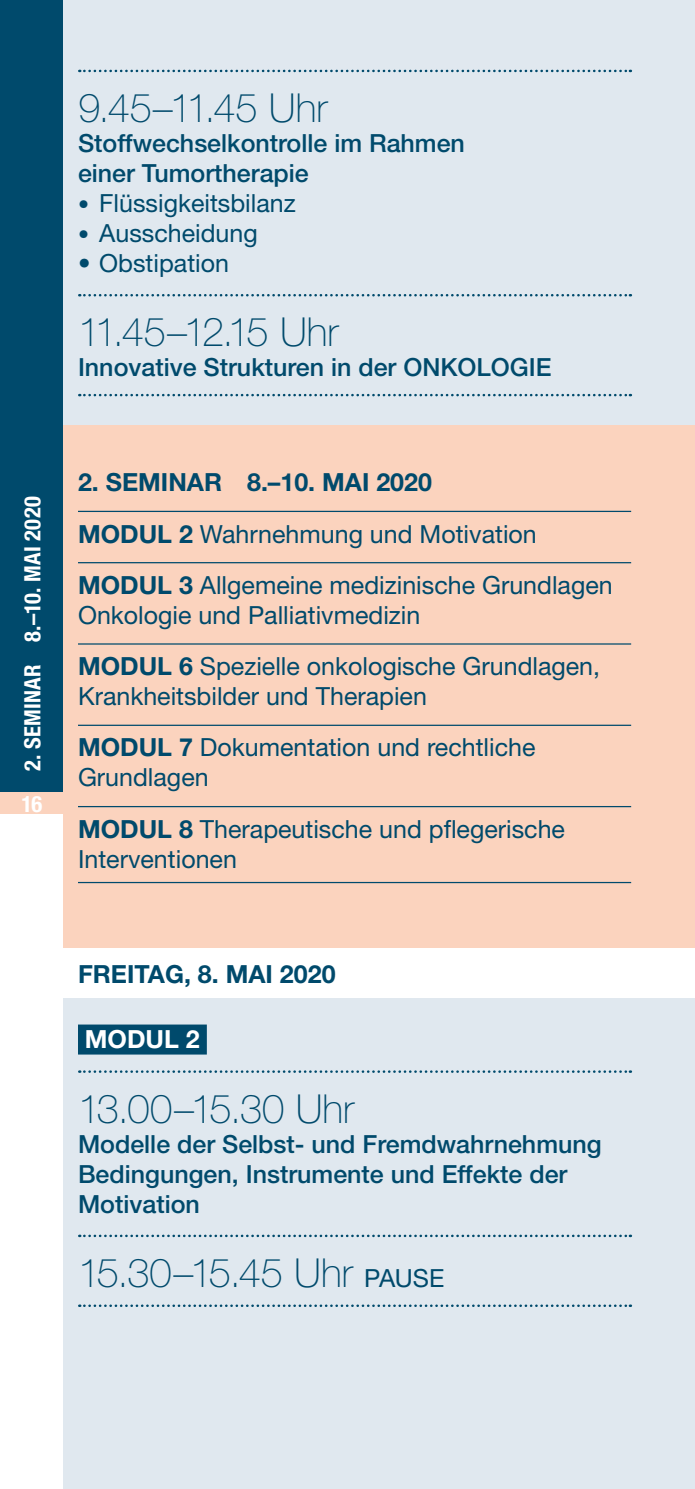
<style>
.page{position:relative;width:695px;height:1489px;background:#fff}
.page>*{position:absolute;margin:0;border:0;box-sizing:border-box;transform-origin:0 0}
.t1{font:100 40px "Helvetica Neue LT";letter-spacing:-.01em;color:#004a6c}
.t2{font:100 40px "Helvetica Neue LT";letter-spacing:-.045em;color:#004a6c}
.t3{font:25px/51.2px "Helvetica Neue LT";color:#004a6c}
.t4{font:500 25px/30px "Helvetica Neue LT";color:#004a6c}
.t5{font:700 25px "Helvetica Neue LT";color:#004a6c}
.t6{font:700 25px "Helvetica Neue LT";color:#fff}
.t7{font:700 condensed 22.5px "Helvetica Neue LT";letter-spacing:.02em;color:#fff}
.s1{font-size:22px}
.s2{font-weight:700}
.s3{font-weight:400;font-size:25px}
</style>
<div class="page">
<div style="left:0;top:0;width:64px;height:805px;background:#004a6c"></div>
<div style="left:0;top:792px;width:71px;height:21px;background:#fbd3be"></div>
<div style="left:64px;top:0;width:630px;height:1488px;background:#e0e8ef"></div>
<div style="left:64px;top:425px;width:630px;height:560px;background:#fbd3be"></div>
<div style="left:64px;top:948px;width:630px;height:49px;background:#fff"></div>
<svg style="left:79px;top:70px;width:551px;height:2px"></svg>
<svg style="left:79px;top:294px;width:551px;height:2px"></svg>
<svg style="left:79px;top:394px;width:551px;height:2px"></svg>
<hr style="left:78px;top:511px;width:553px;height:1px;background:#004a6c">
<hr style="left:78px;top:562px;width:553px;height:1px;background:#004a6c">
<hr style="left:78px;top:643px;width:553px;height:1px;background:#004a6c">
<hr style="left:78px;top:724px;width:553px;height:2px;background:#004a6c">
<hr style="left:78px;top:806px;width:553px;height:1px;background:#004a6c">
<hr style="left:78px;top:881px;width:553px;height:2px;background:#004a6c">
<div style="left:78px;top:1024px;width:129px;height:30px;background:#004a6c"></div>
<svg style="left:79px;top:1070px;width:551px;height:2px"></svg>
<svg style="left:79px;top:1234px;width:551px;height:2px"></svg>
<svg style="left:79px;top:1304px;width:551px;height:2px"></svg>
<h1 class="t1" style="left:78px;top:85px;width:251px">9.45–11.45 Uhr</h1>
<p class="t4" style="left:78px;top:128px;width:388px">Stoffwechselkontrolle im Rahmen einer Tumortherapie</p>
<p class="t3" style="left:78px;top:177px;width:219px"><span class="s1">•</span> Flüssigkeitsbilanz</p>
<p class="t3" style="left:78px;top:207px;width:181px"><span class="s1">•</span> Ausscheidung</p>
<p class="t3" style="left:78px;top:237px;width:152px">• Obstipation</p>
<h1 class="t2" style="left:78px;top:309px;width:262px">11.45–12.15 Uhr</h1>
<p class="t4" style="left:78px;top:352px;width:475px">Innovative Strukturen in der ONKOLOGIE</p>
<p class="t7" style="left:19px;top:771px;width:276px;rotate:-90deg">2. SEMINAR 8.–10. MAI 2020</p>
<p class="t7" style="left:21px;top:790px;width:22px">16</p>
<p class="t3" style="left:78px;top:456px;width:536px"><span class="s2">2. SEMINAR 8.–10. MAI 2020<br>MODUL 2</span> Wahrnehmung und Motivation<br><span class="s2">MODUL 3</span> Allgemeine medizinische Grundlagen</p>
<p class="t3" style="left:78px;top:589px;width:523px">Onkologie und Palliativmedizin<br><span class="s2">MODUL 6</span> Spezielle onkologische Grundlagen,</p>
<p class="t3" style="left:78px;top:670px;width:459px">Krankheitsbilder und Therapien<br><span class="s2">MODUL 7</span> Dokumentation und rechtliche</p>
<p class="t3" style="left:78px;top:751px;width:488px">Grundlagen<br><span class="s2">MODUL 8</span> Therapeutische und pflegerische</p>
<p class="t3" style="left:78px;top:832px;width:160px">Interventionen</p>
<p class="t5" style="left:78px;top:958px;width:259px">FREITAG, 8. MAI 2020</p>
<p class="t6" style="left:85px;top:1023px;width:116px">MODUL 2</p>
<h1 class="t1" style="left:78px;top:1085px;width:278px">13.00–15.30 Uhr</h1>
<p class="t4" style="left:78px;top:1128px;width:525px">Modelle der Selbst- und Fremdwahrnehmung<br>Bedingungen, Instrumente und Effekte der<br>Motivation</p>
<h1 class="t1" style="left:78px;top:1249px;width:368px">15.30–15.45 Uhr <span class="s3">PAUSE</span></h1>
</div>
